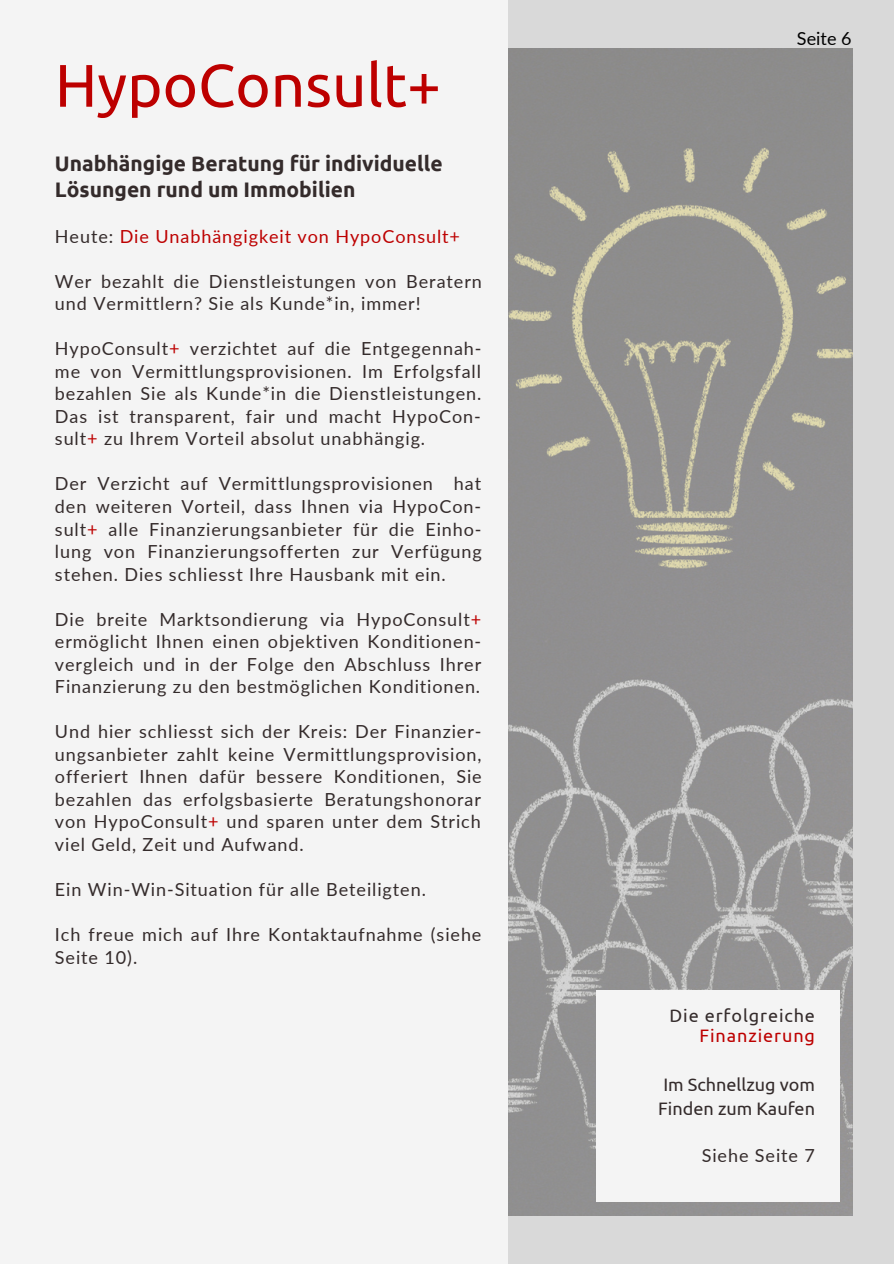
<style>
.page{position:relative;width:894px;height:1264px;background:#fff}
.page>*{position:absolute;margin:0;border:0;box-sizing:border-box;transform-origin:0 0}
.t1{font:60px "Ubuntu";color:#bd0000}
.t2{font:700 21px/26px "Ubuntu";color:#342b2b}
.t3{font:18px/22.5px "Lato";letter-spacing:.05em;color:#342b2b;text-align:justify}
.t4{font:18px "Lato";letter-spacing:.05em;color:#bd0000}
.t5{font:18px "Ubuntu";color:#342b2b}
.t6{font:18px/19.2px "Ubuntu";letter-spacing:.05em;color:#342b2b;text-align:right}
.t7{font:18px "Lato";color:#000}
.s1{color:#342b2b}
.s2{color:#bd0000}
</style>
<div class="page">
<div style="left:0;top:0;width:893px;height:1263px;background:#d9d9d9"></div>
<img style="left:507px;top:49px;width:344px;height:1166px">
<div style="left:0;top:0;width:507px;height:1263px;background:#f4f4f4"></div>
<div style="left:596px;top:990px;width:243px;height:211px;background:#f4f4f4"></div>
<p class="t1" style="left:55px;top:51px;width:387px">HypoConsult+</p>
<p class="t2" style="left:55px;top:150px;width:389px">Unabhängige Beratung für individuelle<br>Lösungen rund um Immobilien</p>
<p class="t4" style="left:55px;top:225px;width:406px"><span class="s1">Heute:</span> Die Unabhängigkeit von HypoConsult+</p>
<p class="t3" style="left:55px;top:269px;width:428px">Wer bezahlt die Dienstleistungen von Beratern und Vermittlern? Sie als Kunde*in, immer!</p>
<p class="t3" style="left:55px;top:337px;width:428px">HypoConsult<span class="s2">+</span> verzichtet auf die Entgegennah&shy;me von Vermittlungsprovisionen. Im Erfolgsfall bezahlen Sie als Kunde*in die Dienstleistungen.<br>Das ist transparent, fair und macht HypoCon&shy;sult<span class="s2">+</span> zu Ihrem Vorteil absolut unabhängig.</p>
<p class="t3" style="left:55px;top:472px;width:428px">Der Verzicht auf Vermittlungsprovisionen hat den weiteren Vorteil, dass Ihnen via HypoCon&shy;sult<span class="s2">+</span> alle Finanzierungsanbieter für die Einho&shy;lung von Finanzierungsofferten zur Verfügung stehen. Dies schliesst Ihre Hausbank mit ein.</p>
<p class="t3" style="left:55px;top:607px;width:428px">Die breite Marktsondierung via HypoConsult<span class="s2">+ </span>ermöglicht Ihnen einen objektiven Konditionen&shy;vergleich und in der Folge den Abschluss Ihrer Finanzierung zu den bestmöglichen Konditionen.</p>
<p class="t3" style="left:55px;top:720px;width:428px">Und hier schliesst sich der Kreis: Der Finanzier&shy;ungsanbieter zahlt keine Vermittlungsprovision, offeriert Ihnen dafür bessere Konditionen, Sie bezahlen das erfolgsbasierte Beratungshonorar von HypoConsult<span class="s2">+</span> und sparen unter dem Strich viel Geld, Zeit und Aufwand.</p>
<p class="t3" style="left:55px;top:877px;width:372px">Ein Win-Win-Situation für alle Beteiligten.</p>
<p class="t3" style="left:55px;top:922px;width:428px">Ich freue mich auf Ihre Kontaktaufnahme (siehe<br>Seite 10).</p>
<p class="t7" style="left:796px;top:27px;width:56px">Seite 6</p>
<p class="t6" style="left:669px;top:1006px;width:147px">Die erfolgreiche<br><span class="s2">Finanzierung</span></p>
<p class="t5" style="left:663px;top:1073px;width:153px">Im Schnellzug vom</p>
<p class="t5" style="left:658px;top:1098px;width:158px">Finden zum Kaufen</p>
<p class="t3" style="left:701px;top:1144px;width:115px">Siehe Seite 7</p>
</div>
